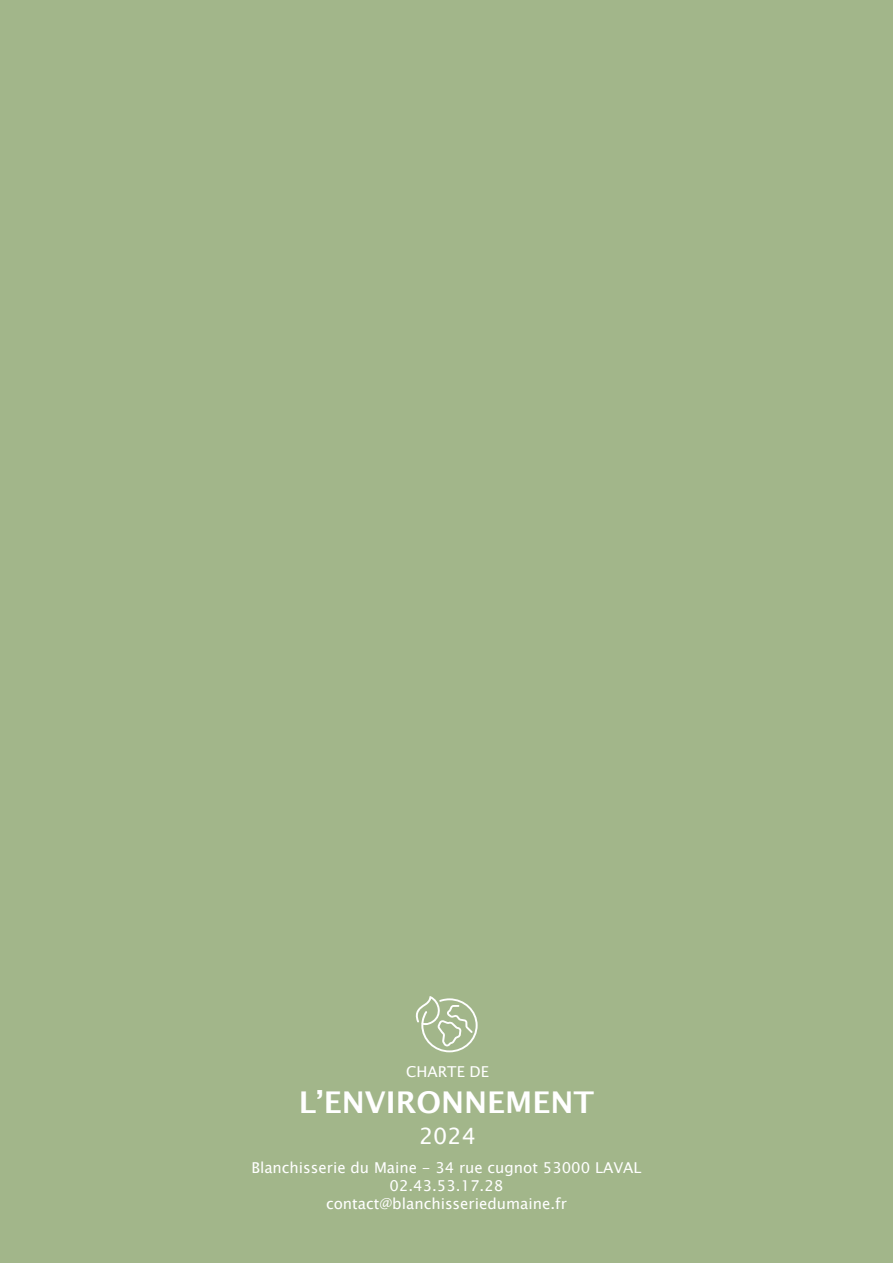
<style>
.page{position:relative;width:893px;height:1263px;background:#a2b68a}
.page>*{position:absolute;margin:0;border:0;box-sizing:border-box;transform-origin:0 0}
.t1{font:600 30px "Lucida Sans";color:#fff}
.t2{font:22.5px "Lucida Sans Unicode";color:#fff}
.t3{font:15px/18px "Lucida Sans Unicode";color:#fff;text-align:center}
</style>
<div class="page">
<svg style="left:415px;top:996px;width:63px;height:56px"></svg>
<p class="t3" style="left:406px;top:1064px;width:84px">CHARTE DE</p>
<h1 class="t1" style="left:299px;top:1090px;width:297px">L’ENVIRONNEMENT</h1>
<h2 class="t2" style="left:419px;top:1126px;width:58px">2024</h2>
<p class="t3" style="left:251px;top:1159px;width:392px">Blanchisserie du Maine - 34 rue cugnot 53000 LAVAL<br>02.43.53.17.28<br>contact@blanchisseriedumaine.fr</p>
</div>
